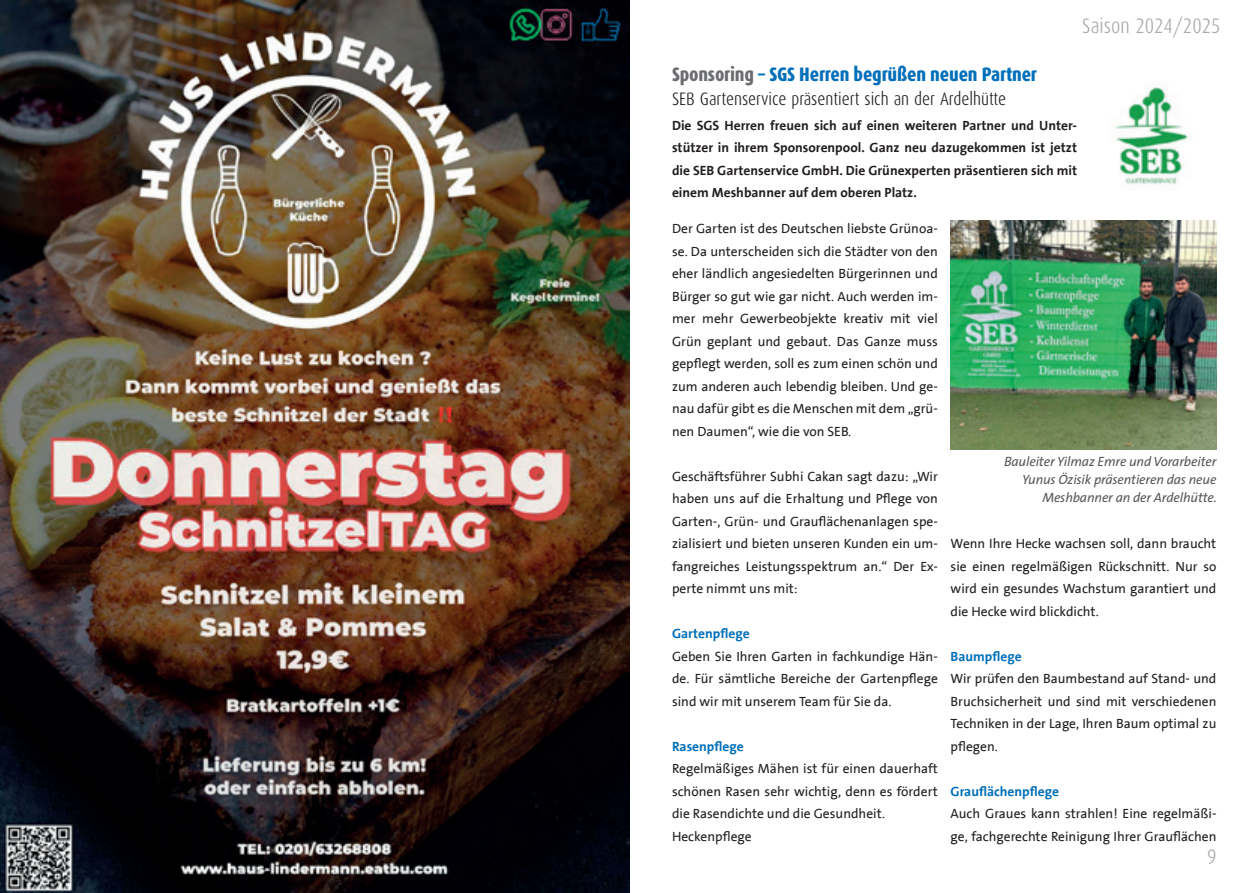
<style>
.page{position:relative;width:1259px;height:893px;background:#fff}
.page>*{position:absolute;margin:0;border:0;box-sizing:border-box;transform-origin:0 0}
.t1{font:300 21px "Dax Condensed";color:#a8a9ad}
.t2{font:800 19.5px "Dax Condensed";letter-spacing:-.01em;color:#006fba}
.t3{font:300 18px "Dax Condensed";color:#231f20}
.t4{font:13.5px/22.5px "The Sans Office";color:#231f20;text-align:justify}
.t5{font:700 13.5px/22.5px "The Sans Office";color:#231f20;text-align:justify}
.t6{font:italic 13.5px/18px "The Sans";letter-spacing:-.01em;color:#57585a;text-align:right}
.t7{font:700 13.5px "The Sans Office";color:#006fba}
.s1{color:#6c6d70}
</style>
<div class="page">
<img style="left:0;top:0;width:629px;height:893px">
<img style="left:950px;top:221px;width:266px;height:228px">
<img style="left:1114px;top:87px;width:74px;height:103px">
<p class="t1" style="left:1082px;top:14px;width:140px">Saison 2024/2025</p>
<p class="t2" style="left:672px;top:63px;width:366px"><span class="s1">Sponsoring</span> – SGS Herren begrüßen neuen Partner</p>
<p class="t3" style="left:672px;top:89px;width:336px">SEB Gartenservice präsentiert sich an der Ardelhütte</p>
<p class="t5" style="left:672px;top:114px;width:406px">Die SGS Herren freuen sich auf einen weiteren Partner und Unter&shy;stützer in ihrem Sponsorenpool. Ganz neu dazugekommen ist jetzt die SEB Gartenservice GmbH. Die Grünexperten präsentieren sich mit einem Meshbanner auf dem oberen Platz.</p>
<p class="t4" style="left:672px;top:218px;width:267px">Der Garten ist des Deutschen liebste Grünoa&shy;se. Da unterscheiden sich die Städter von den eher ländlich angesiedelten Bürgerinnen und Bürger so gut wie gar nicht. Auch werden im&shy;mer mehr Gewerbeobjekte kreativ mit viel Grün geplant und gebaut. Das Ganze muss gepflegt werden, soll es zum einen schön und zum anderen auch lebendig bleiben. Und ge&shy;nau dafür gibt es die Menschen mit dem „grü&shy;nen Daumen“, wie die von SEB.</p>
<p class="t4" style="left:672px;top:465px;width:267px">Geschäftsführer Subhi Cakan sagt dazu: „Wir haben uns auf die Erhaltung und Pflege von Garten-, Grün- und Grauflächenanlagen spe&shy;zialisiert und bieten unseren Kunden ein um&shy;fangreiches Leistungsspektrum an.“ Der Ex&shy;perte nimmt uns mit:</p>
<p class="t7" style="left:672px;top:625px;width:79px">Gartenpflege</p>
<p class="t4" style="left:672px;top:645px;width:267px">Geben Sie Ihren Garten in fachkundige Hän&shy;de. Für sämtliche Bereiche der Gartenpflege sind wir mit unserem Team für Sie da.</p>
<p class="t7" style="left:672px;top:738px;width:73px">Rasenpflege</p>
<p class="t4" style="left:672px;top:758px;width:267px">Regelmäßiges Mähen ist für einen dauerhaft schönen Rasen sehr wichtig, denn es fördert die Rasendichte und die Gesundheit.</p>
<p class="t4" style="left:672px;top:825px;width:81px">Heckenpflege</p>
<p class="t6" style="left:1004px;top:452px;width:214px">Bauleiter Yilmaz Emre und Vorarbeiter<br>Yunus Özisik präsentieren das neue<br>Meshbanner an der Ardelhütte.</p>
<p class="t4" style="left:950px;top:533px;width:267px">Wenn Ihre Hecke wachsen soll, dann braucht sie einen regelmäßigen Rückschnitt. Nur so wird ein gesundes Wachstum garantiert und die Hecke wird blickdicht.</p>
<p class="t7" style="left:950px;top:648px;width:73px">Baumpflege</p>
<p class="t4" style="left:950px;top:668px;width:267px">Wir prüfen den Baumbestand auf Stand- und Bruchsicherheit und sind mit verschiedenen Techniken in der Lage, Ihren Baum optimal zu pflegen.</p>
<p class="t7" style="left:950px;top:783px;width:110px">Grauflächenpflege</p>
<p class="t4" style="left:950px;top:803px;width:267px">Auch Graues kann strahlen! Eine regelmäßi&shy;ge, fachgerechte Reinigung Ihrer Grauflächen</p>
<h1 class="t1" style="left:1207px;top:845px;width:11px">9</h1>
</div>
